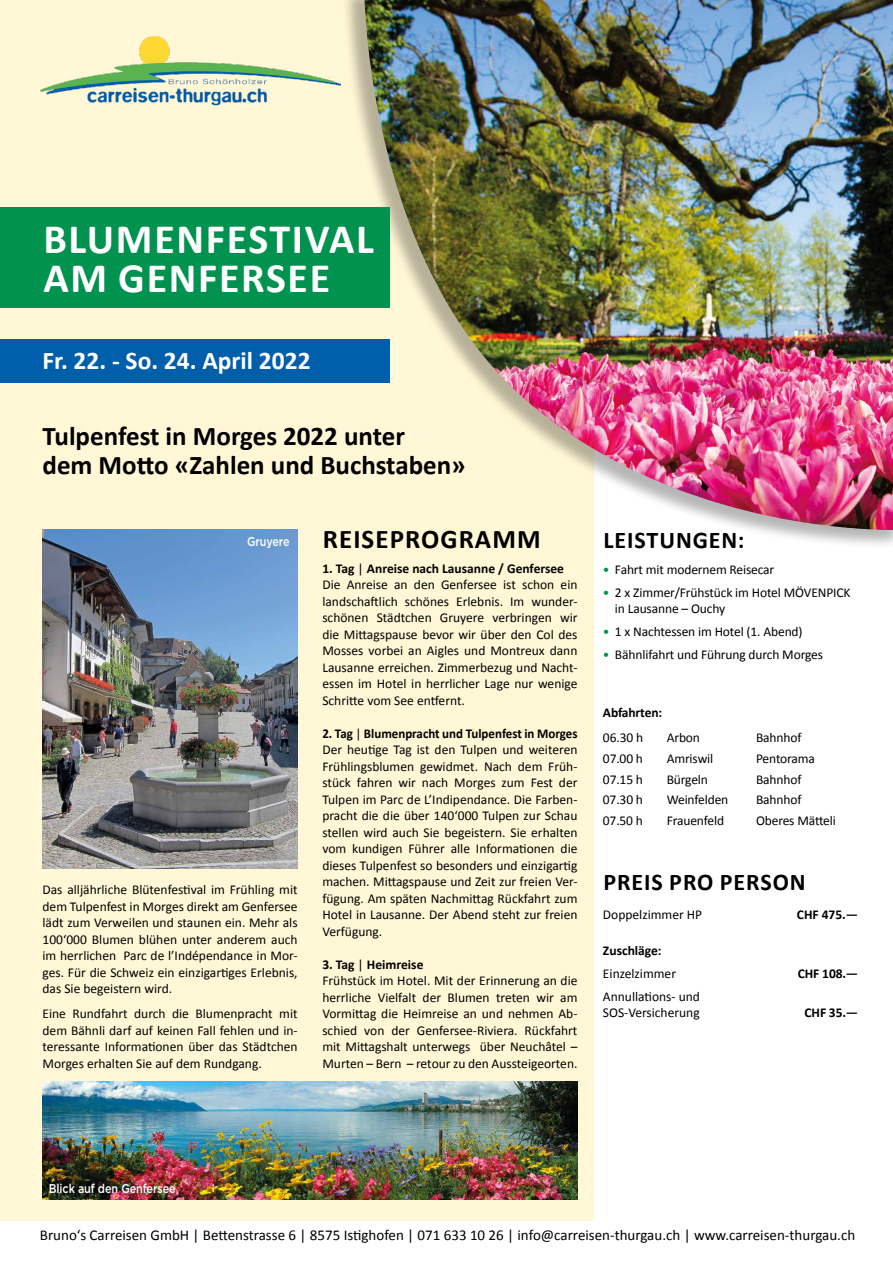
<style>
.page{position:relative;width:893px;height:1263px;background:#fff}
.page>*{position:absolute;margin:0;border:0;box-sizing:border-box;transform-origin:0 0}
.t1{font:700 42px/39px "Calibri";letter-spacing:.04em;color:#fff}
.t2{font:700 27px/28.5px "Calibri";color:#000}
.t3{font:700 27px "Calibri";letter-spacing:.04em;color:#000}
.t4{font:700 25.5px "Calibri";color:#fff}
.t5{font:700 24px "Calibri";letter-spacing:.04em;color:#000}
.t6{font:15px "Calibri";color:#000}
.t7{font:13.5px/16.5px "Calibri";color:#000}
.t8{font:13.5px/16.5px "Calibri";color:#000;text-align:justify;scale:.96 1}
.t9{font:700 13.5px "Calibri";letter-spacing:-.01em;color:#000}
.t10{font:500 12.75px "Gotham";letter-spacing:-.01em;color:#fff;scale:.85 1}
.s1{font-weight:700}
.s2{color:#00924e}
</style>
<div class="page">
<div style="left:0;top:0;width:594px;height:1220px;background:#fff7d6"></div>
<div style="left:0;top:339px;width:389px;height:43px;background:#005eaa"></div>
<div style="left:341px;top:0;width:552px;height:549px;background:#000;opacity:.29"></div>
<img style="left:365px;top:0;width:528px;height:530px">
<img style="left:40px;top:37px;width:300px;height:69px">
<div style="left:0;top:207px;width:389px;height:101px;background:#00924e"></div>
<img style="left:43px;top:1081px;width:534px;height:118px">
<img style="left:43px;top:529px;width:255px;height:339px">
<h1 class="t1" style="left:43px;top:217px;width:332px">BLUMENFESTIVAL<br>AM GENFERSEE</h1>
<h3 class="t4" style="left:43px;top:344px;width:270px">Fr. 22. - So. 24. April 2022</h3>
<h2 class="t2" style="left:43px;top:421px;width:425px">Tulpenfest in Morges 2022 unter<br>dem Motto «Zahlen und Buchstaben»</h2>
<p class="t10" style="left:247px;top:534px;width:52px">Gruyere</p>
<p class="t7" style="left:43px;top:881px;width:257px;text-align:justify">Das alljährliche Blütenfestival im Frühling mit dem Tulpenfest in Morges direkt am Genfersee lädt zum Verweilen und staunen ein. Mehr als 100‘000 Blumen blühen unter anderem auch im herrlichen Parc de l’Indépendance in Mor&shy;ges. Für die Schweiz ein einzigartiges Erlebnis, das Sie begeistern wird.</p>
<p class="t7" style="left:43px;top:1005px;width:257px;text-align:justify">Eine Rundfahrt durch die Blumenpracht mit dem Bähnli darf auf keinen Fall fehlen und in&shy;teressante Informationen über das Städtchen Morges erhalten Sie auf dem Rundgang.</p>
<h2 class="t3" style="left:323px;top:522px;width:219px">REISEPROGRAMM</h2>
<p class="t7" style="left:322px;top:559px;width:257px"><span class="s1">1. Tag</span> | <span class="s1">Anreise nach Lausanne / Genfersee </span>Die Anreise an den Genfersee ist schon ein landschaftlich schönes Erlebnis. Im wunder&shy;schönen Städtchen Gruyere verbringen wir die Mittagspause bevor wir über den Col des Mosses vorbei an Aigles und Montreux dann Lausanne erreichen. Zimmerbezug und Nacht&shy;essen im Hotel in herrlicher Lage nur wenige Schritte vom See entfernt.</p>
<p class="t8" style="left:322px;top:724px;width:267px"><span class="s1">2. Tag</span> | <span class="s1">Blumenpracht und Tulpenfest in Morges </span>Der heutige Tag ist den Tulpen und weiteren Frühlingsblumen gewidmet. Nach dem Früh&shy;stück fahren wir nach Morges zum Fest der Tulpen im Parc de L’Indipendance. Die Farben&shy;pracht die die über 140‘000 Tulpen zur Schau stellen wird auch Sie begeistern. Sie erhalten vom kundigen Führer alle Informationen die dieses Tulpenfest so besonders und einzigartig machen. Mittagspause und Zeit zur freien Ver&shy;fügung. Am späten Nachmittag Rückfahrt zum Hotel in Lausanne. Der Abend steht zur freien Verfügung.</p>
<p class="t7" style="left:322px;top:955px;width:257px"><span class="s1">3. Tag</span> | <span class="s1">Heimreise<br></span>Frühstück im Hotel. Mit der Erinnerung an die herrliche Vielfalt der Blumen treten wir am Vormittag die Heimreise an und nehmen Ab&shy;schied von der Genfersee-Riviera. Rückfahrt mit Mittagshalt unterwegs über Neuchâtel – Murten – Bern – retour zu den Aussteigeorten.</p>
<h3 class="t5" style="left:603px;top:525px;width:143px">LEISTUNGEN:</h3>
<p class="t7" style="left:603px;top:561px;width:173px"><span class="s2">•</span> Fahrt mit modernem Reisecar</p>
<p class="t7" style="left:615px;top:584px;width:237px;text-indent:-12px"><span class="s2">•</span> 2 x Zimmer/Frühstück im Hotel MÖVENPICK in Lausanne – Ouchy</p>
<p class="t7" style="left:603px;top:623px;width:201px"><span class="s2">•</span> 1 x Nachtessen im Hotel (1. Abend)</p>
<p class="t7" style="left:603px;top:646px;width:222px"><span class="s2">•</span> Bähnlifahrt und Führung durch Morges</p>
<p class="t9" style="left:603px;top:704px;width:61px">Abfahrten:</p>
<p class="t7" style="left:603px;top:729px;width:42px">06.30 h</p>
<p class="t7" style="left:667px;top:729px;width:35px">Arbon</p>
<p class="t7" style="left:756px;top:729px;width:47px">Bahnhof</p>
<p class="t7" style="left:603px;top:749px;width:42px">07.00 h</p>
<p class="t7" style="left:667px;top:749px;width:48px">Amriswil</p>
<p class="t7" style="left:756px;top:749px;width:60px">Pentorama</p>
<p class="t7" style="left:603px;top:770px;width:42px">07.15 h</p>
<p class="t7" style="left:667px;top:770px;width:43px">Bürgeln</p>
<p class="t7" style="left:756px;top:770px;width:47px">Bahnhof</p>
<p class="t7" style="left:603px;top:791px;width:42px">07.30 h</p>
<p class="t7" style="left:667px;top:791px;width:63px">Weinfelden</p>
<p class="t7" style="left:756px;top:791px;width:47px">Bahnhof</p>
<p class="t7" style="left:603px;top:812px;width:42px">07.50 h</p>
<p class="t7" style="left:667px;top:812px;width:59px">Frauenfeld</p>
<p class="t7" style="left:756px;top:812px;width:81px">Oberes Mätteli</p>
<h3 class="t5" style="left:603px;top:867px;width:204px">PREIS PRO PERSON</h3>
<p class="t7" style="left:603px;top:906px;width:101px">Doppelzimmer HP</p>
<p class="t9" style="left:797px;top:906px;width:63px">CHF 475.—</p>
<p class="t9" style="left:603px;top:942px;width:60px">Zuschläge:</p>
<p class="t7" style="left:603px;top:964px;width:75px">Einzelzimmer</p>
<p class="t9" style="left:798px;top:965px;width:62px">CHF 108.—</p>
<p class="t7" style="left:603px;top:987px;width:99px">Annullations- und<br>SOS-Versicherung</p>
<p class="t9" style="left:805px;top:1004px;width:55px">CHF 35.—</p>
<p class="t10" style="left:49px;top:1180px;width:151px">Blick auf den Genfersee</p>
<p class="t6" style="left:40px;top:1226px;width:817px">Bruno‘s Carreisen GmbH | Bettenstrasse 6 | 8575 Istighofen | 071 633 10 26 | info@carreisen-thurgau.ch | www.carreisen-thurgau.ch</p>
</div>
